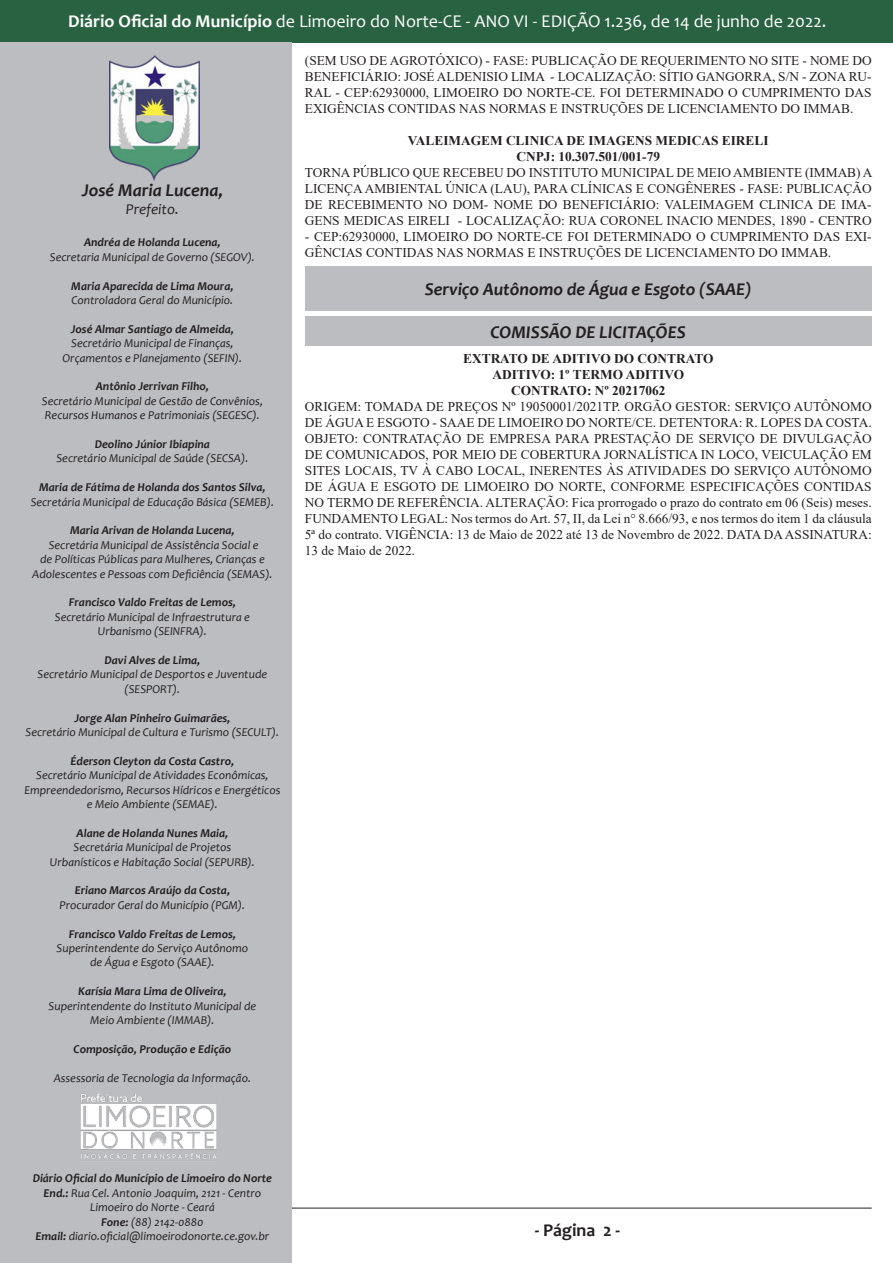
<style>
.page{position:relative;width:893px;height:1263px;background:#fff}
.page>*{position:absolute;margin:0;border:0;box-sizing:border-box;transform-origin:0 0}
.t1{font:18px "Candara";color:#fff}
.t2{font:italic 700 18px "Candara";color:#231f20}
.t3{font:700 18px "Candara";color:#231f20}
.t4{font:italic 15px "Candara";color:#231f20}
.t5{font:13.35px/16px "Times New Roman";color:#231f20;text-align:justify}
.t6{font:700 13.35px "Times New Roman";color:#231f20}
.t7{font:italic 12px/14.4px "Candara";color:#231f20;text-align:center}
.t8{font:italic 700 12px "Candara";color:#231f20}
.s1{font-weight:700}
</style>
<div class="page">
<div style="left:1px;top:0;width:892px;height:42px;background:#286240"></div>
<hr style="left:21px;top:1208px;width:851px;height:1px;background:#231f20">
<div style="left:0;top:42px;width:291px;height:1221px;background:#bcbdc0"></div>
<img style="left:109px;top:55px;width:90px;height:125px">
<img style="left:80px;top:1093px;width:137px;height:66px">
<div style="left:305px;top:266px;width:566px;height:44px;background:#bcbdc0"></div>
<div style="left:305px;top:316px;width:566px;height:30px;background:#bcbdc0"></div>
<h1 class="t1" style="left:68px;top:10px;width:759px"><span class="s1">Diário Oficial do Município</span> de Limoeiro do Norte-CE - ANO VI - EDIÇÃO 1.236, de 14 de junho de 2022.</h1>
<p class="t2" style="left:82px;top:179px;width:143px">José Maria Lucena,</p>
<p class="t4" style="left:126px;top:200px;width:55px">Prefeito.</p>
<p class="t8" style="left:84px;top:235px;width:138px">Andréa de Holanda Lucena,</p>
<p class="t7" style="left:50px;top:249px;width:207px">Secretaria Municipal de Governo (SEGOV).</p>
<p class="t8" style="left:71px;top:278px;width:164px">Maria Aparecida de Lima Moura,</p>
<p class="t7" style="left:72px;top:293px;width:163px">Controladora Geral do Município.</p>
<p class="t8" style="left:71px;top:321px;width:165px">José Almar Santiago de Almeida,</p>
<p class="t7" style="left:71px;top:336px;width:164px">Secretário Municipal de Finanças,</p>
<p class="t7" style="left:63px;top:350px;width:181px">Orçamentos e Planejamento (SEFIN).</p>
<p class="t8" style="left:96px;top:379px;width:115px">Antônio Jerrivan Filho,</p>
<p class="t7" style="left:42px;top:393px;width:223px">Secretário Municipal de Gestão de Convênios,</p>
<p class="t7" style="left:45px;top:408px;width:216px">Recursos Humanos e Patrimoniais (SEGESC).</p>
<p class="t8" style="left:95px;top:436px;width:117px">Deolino Júnior Ibiapina</p>
<p class="t7" style="left:56px;top:451px;width:193px">Secretário Municipal de Saúde (SECSA).</p>
<p class="t8" style="left:39px;top:480px;width:228px">Maria de Fátima de Holanda dos Santos Silva,</p>
<p class="t7" style="left:31px;top:494px;width:245px">Secretária Municipal de Educação Básica (SEMEB).</p>
<p class="t8" style="left:70px;top:523px;width:166px">Maria Arivan de Holanda Lucena,</p>
<p class="t7" style="left:49px;top:537px;width:211px">Secretária Municipal de Assistência Social e</p>
<p class="t7" style="left:40px;top:552px;width:226px">de Políticas Públicas para Mulheres, Crianças e</p>
<p class="t7" style="left:32px;top:566px;width:242px">Adolescentes e Pessoas com Deficiência (SEMAS).</p>
<p class="t8" style="left:69px;top:595px;width:169px">Francisco Valdo Freitas de Lemos,</p>
<p class="t7" style="left:55px;top:609px;width:197px">Secretário Municipal de Infraestrutura e</p>
<p class="t7" style="left:98px;top:624px;width:110px">Urbanismo (SEINFRA).</p>
<p class="t8" style="left:105px;top:652px;width:97px">Davi Alves de Lima,</p>
<p class="t7" style="left:38px;top:667px;width:231px">Secretário Municipal de Desportos e Juventude (SESPORT).</p>
<p class="t8" style="left:74px;top:710px;width:157px">Jorge Alan Pinheiro Guimarães,</p>
<p class="t7" style="left:26px;top:725px;width:255px">Secretário Municipal de Cultura e Turismo (SECULT).</p>
<p class="t8" style="left:70px;top:753px;width:165px">Éderson Cleyton da Costa Castro,</p>
<p class="t7" style="left:24px;top:768px;width:257px">Secretário Municipal de Atividades Econômicas,<br>Empreendedorismo, Recursos Hídricos e Energéticos e Meio Ambiente (SEMAE).</p>
<p class="t8" style="left:77px;top:825px;width:153px">Alane de Holanda Nunes Maia,</p>
<p class="t7" style="left:74px;top:840px;width:159px">Secretária Municipal de Projetos</p>
<p class="t7" style="left:50px;top:854px;width:206px">Urbanísticos e Habitação Social (SEPURB).</p>
<p class="t8" style="left:75px;top:883px;width:157px">Eriano Marcos Araújo da Costa,</p>
<p class="t7" style="left:60px;top:897px;width:187px">Procurador Geral do Município (PGM).</p>
<p class="t8" style="left:69px;top:926px;width:169px">Francisco Valdo Freitas de Lemos,</p>
<p class="t7" style="left:57px;top:941px;width:193px">Superintendente do Serviço Autônomo de Água e Esgoto (SAAE).</p>
<p class="t8" style="left:78px;top:984px;width:150px">Karísia Mara Lima de Oliveira,</p>
<p class="t7" style="left:49px;top:998px;width:209px">Superintendente do Instituto Municipal de<br>Meio Ambiente (IMMAB).</p>
<p class="t8" style="left:74px;top:1041px;width:159px">Composição, Produção e Edição</p>
<p class="t7" style="left:54px;top:1070px;width:199px">Assessoria de Tecnologia da Informação.</p>
<p class="t5" style="left:305px;top:52px;width:568px">(SEM USO DE AGROTÓXICO) - FASE: PUBLICAÇÃO DE REQUERIMENTO NO SITE - NOME DO BENEFICIÁRIO: JOSÉ ALDENISIO LIMA - LOCALIZAÇÃO: SÍTIO GANGORRA, S/N - ZONA RU-RAL - CEP:62930000, LIMOEIRO DO NORTE-CE. FOI DETERMINADO O CUMPRIMENTO DAS EXIGÊNCIAS CONTIDAS NAS NORMAS E INSTRUÇÕES DE LICENCIAMENTO DO IMMAB.</p>
<p class="t6" style="left:408px;top:131px;width:362px">VALEIMAGEM CLINICA DE IMAGENS MEDICAS EIRELI</p>
<p class="t6" style="left:517px;top:147px;width:145px">CNPJ: 10.307.501/001-79</p>
<p class="t5" style="left:305px;top:164px;width:569px">TORNA PÚBLICO QUE RECEBEU DO INSTITUTO MUNICIPAL DE MEIO AMBIENTE (IMMAB) A LICENÇA AMBIENTAL ÚNICA (LAU), PARA CLÍNICAS E CONGÊNERES - FASE: PUBLICAÇÃO DE RECEBIMENTO NO DOM- NOME DO BENEFICIÁRIO: VALEIMAGEM CLINICA DE IMA-GENS MEDICAS EIRELI - LOCALIZAÇÃO: RUA CORONEL INACIO MENDES, 1890 - CENTRO</p>
<p class="t5" style="left:305px;top:228px;width:568px">- CEP:62930000, LIMOEIRO DO NORTE-CE FOI DETERMINADO O CUMPRIMENTO DAS EXI-<br>GÊNCIAS CONTIDAS NAS NORMAS E INSTRUÇÕES DE LICENCIAMENTO DO IMMAB.</p>
<p class="t2" style="left:425px;top:277px;width:328px">Serviço Autônomo de Água e Esgoto (SAAE)</p>
<p class="t2" style="left:490px;top:320px;width:197px">COMISSÃO DE LICITAÇÕES</p>
<p class="t6" style="left:463px;top:348px;width:252px">EXTRATO DE ADITIVO DO CONTRATO</p>
<p class="t6" style="left:492px;top:365px;width:193px">ADITIVO: 1º TERMO ADITIVO</p>
<p class="t6" style="left:511px;top:381px;width:156px">CONTRATO: Nº 20217062</p>
<p class="t5" style="left:305px;top:398px;width:568px">ORIGEM: TOMADA DE PREÇOS Nº 19050001/2021TP. ORGÃO GESTOR: SERVIÇO AUTÔNOMO DE ÁGUA E ESGOTO - SAAE DE LIMOEIRO DO NORTE/CE. DETENTORA: R. LOPES DA COSTA.<br>OBJETO: CONTRATAÇÃO DE EMPRESA PARA PRESTAÇÃO DE SERVIÇO DE DIVULGAÇÃO DE COMUNICADOS, POR MEIO DE COBERTURA JORNALÍSTICA IN LOCO, VEICULAÇÃO EM SITES LOCAIS, TV À CABO LOCAL, INERENTES ÀS ATIVIDADES DO SERVIÇO AUTÔNOMO DE ÁGUA E ESGOTO DE LIMOEIRO DO NORTE, CONFORME ESPECIFICAÇÕES CONTIDAS NO TERMO DE REFERÊNCIA. ALTERAÇÃO: Fica prorrogado o prazo do contrato em 06 (Seis) meses.<br>FUNDAMENTO LEGAL: Nos termos do Art. 57, II, da Lei n° 8.666/93, e nos termos do item 1 da cláusula 5ª do contrato. VIGÊNCIA: 13 de Maio de 2022 até 13 de Novembro de 2022. DATA DA ASSINATURA:<br>13 de Maio de 2022.</p>
<p class="t8" style="left:33px;top:1171px;width:241px">Diário Oficial do Município de Limoeiro do Norte</p>
<p class="t7" style="left:44px;top:1185px;width:219px"><span class="s1">End.:</span> Rua Cel. Antonio Joaquim, 2121 - Centro</p>
<p class="t7" style="left:90px;top:1200px;width:126px">Limoeiro do Norte - Ceará</p>
<p class="t7" style="left:101px;top:1214px;width:104px"><span class="s1">Fone:</span> (88) 2142-0880</p>
<p class="t7" style="left:35px;top:1229px;width:235px"><span class="s1">Email:</span> diario.oficial@limoeirodonorte.ce.gov.br</p>
<h1 class="t3" style="left:535px;top:1219px;width:87px">- Página 2 -</h1>
</div>
